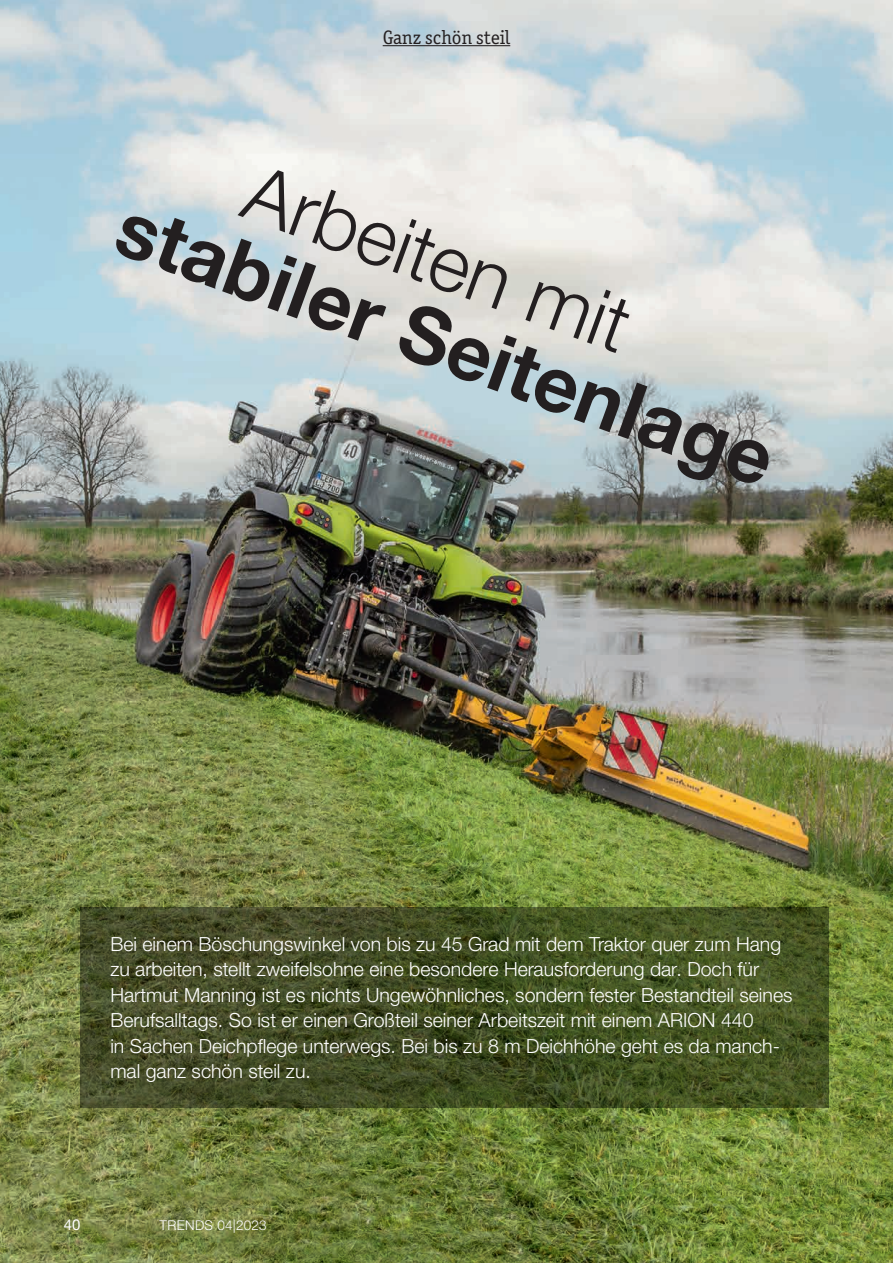
<style>
.page{position:relative;width:893px;height:1263px;background:#fff}
.page>*{position:absolute;margin:0;border:0;box-sizing:border-box;transform-origin:0 0}
.t1{font:700 78.45px "CLAAS Helvetica Neue";color:#231f20}
.t2{font:300 78.45px "CLAAS Helvetica Neue";color:#231f20}
.t3{font:300 19.5px/25.5px "CLAAS Helvetica Neue";color:#fff}
.t4{font:19.5px "Officina Serif ITC Pro";color:#231f20}
.t5{font:15px "CLAAS Helvetica Neue";color:#fff}
.t6{font:300 13.5px "CLAAS Helvetica Neue";letter-spacing:.025em;color:#fff}
</style>
<div class="page">
<img style="left:0;top:0;width:893px;height:1263px">
<hr style="left:383px;top:45px;width:127px;height:1px;background:#231f20">
<svg style="left:81px;top:907px;width:748px;height:201px"></svg>
<p class="t4" style="left:383px;top:26px;width:129px">Ganz schön steil</p>
<h1 class="t2" style="left:265px;top:141px;width:406px;rotate:20deg">Arbeiten mit</h1>
<h1 class="t1" style="left:137px;top:177px;width:695px;rotate:20deg">stabiler Seitenlage</h1>
<p class="t3" style="left:110px;top:931px;width:684px">Bei einem Böschungswinkel von bis zu 45 Grad mit dem Traktor quer zum Hang zu arbeiten, stellt zweifelsohne eine besondere Herausforderung dar. Doch für Hartmut Manning ist es nichts Ungewöhnliches, sondern fester Bestandteil seines Berufsalltags. So ist er einen Großteil seiner Arbeitszeit mit einem ARION 440<br>in Sachen Deichpflege unterwegs. Bei bis zu 8 m Deichhöhe geht es da manch-- mal ganz schön steil zu.</p>
<p class="t5" style="left:64px;top:1215px;width:18px">40</p>
<p class="t6" style="left:159px;top:1216px;width:109px">TRENDS 04|2023</p>
</div>
